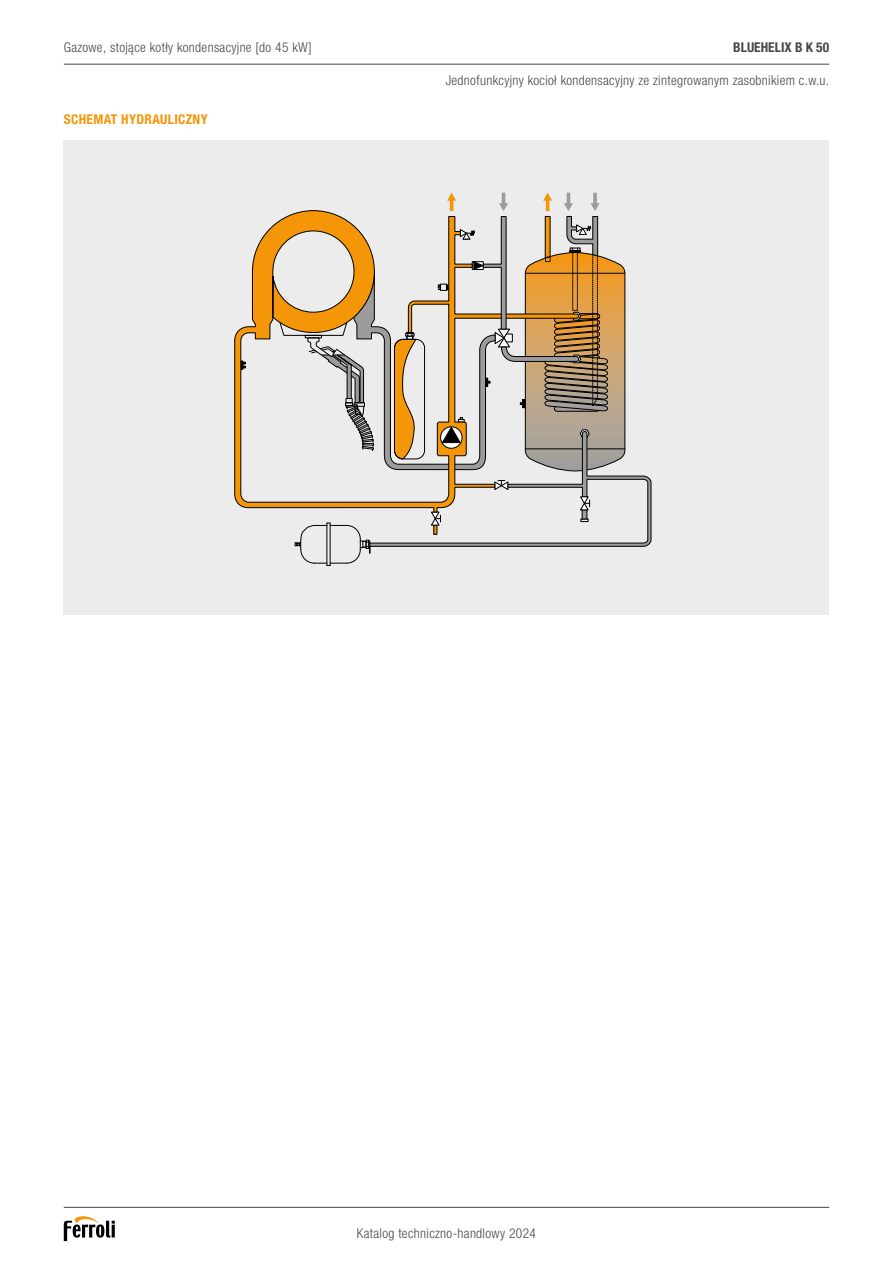
<style>
.page{position:relative;width:893px;height:1263px;background:#fff}
.page>*{position:absolute;margin:0;border:0;box-sizing:border-box;transform-origin:0 0}
.t1{font:300 condensed 13.5px "Helvetica Neue LTW1 G";letter-spacing:.025em;color:#484847}
.t2{font:700 condensed 13.5px "Helvetica Neue LTW1 G";letter-spacing:.025em;color:#f49608}
.t3{font:700 condensed 13.5px "Helvetica Neue LTW1 G";color:#484847}
</style>
<div class="page">
<div style="left:64px;top:140px;width:765px;height:474px;background:#ececec"></div>
<svg style="left:234px;top:220px;width:46px;height:289px"></svg>
<svg style="left:280px;top:193px;width:372px;height:373px"></svg>
<hr style="left:64px;top:1207px;width:765px;height:1px;background:#484847">
<svg style="left:64px;top:1216px;width:51px;height:25px"></svg>
<hr style="left:64px;top:64px;width:765px;height:1px;background:#484847">
<p class="t1" style="left:64px;top:40px;width:249px">Gazowe, stojące kotły kondensacyjne [do 45 kW]</p>
<p class="t2" style="left:64px;top:112px;width:145px">SCHEMAT HYDRAULICZNY</p>
<p class="t3" style="left:733px;top:39px;width:97px">BLUEHELIX B K 50</p>
<p class="t1" style="left:446px;top:72px;width:385px">Jednofunkcyjny kocioł kondensacyjny ze zintegrowanym zasobnikiem c.w.u.</p>
<p class="t1" style="left:357px;top:1225px;width:181px">Katalog techniczno-handlowy 2024</p>
</div>
